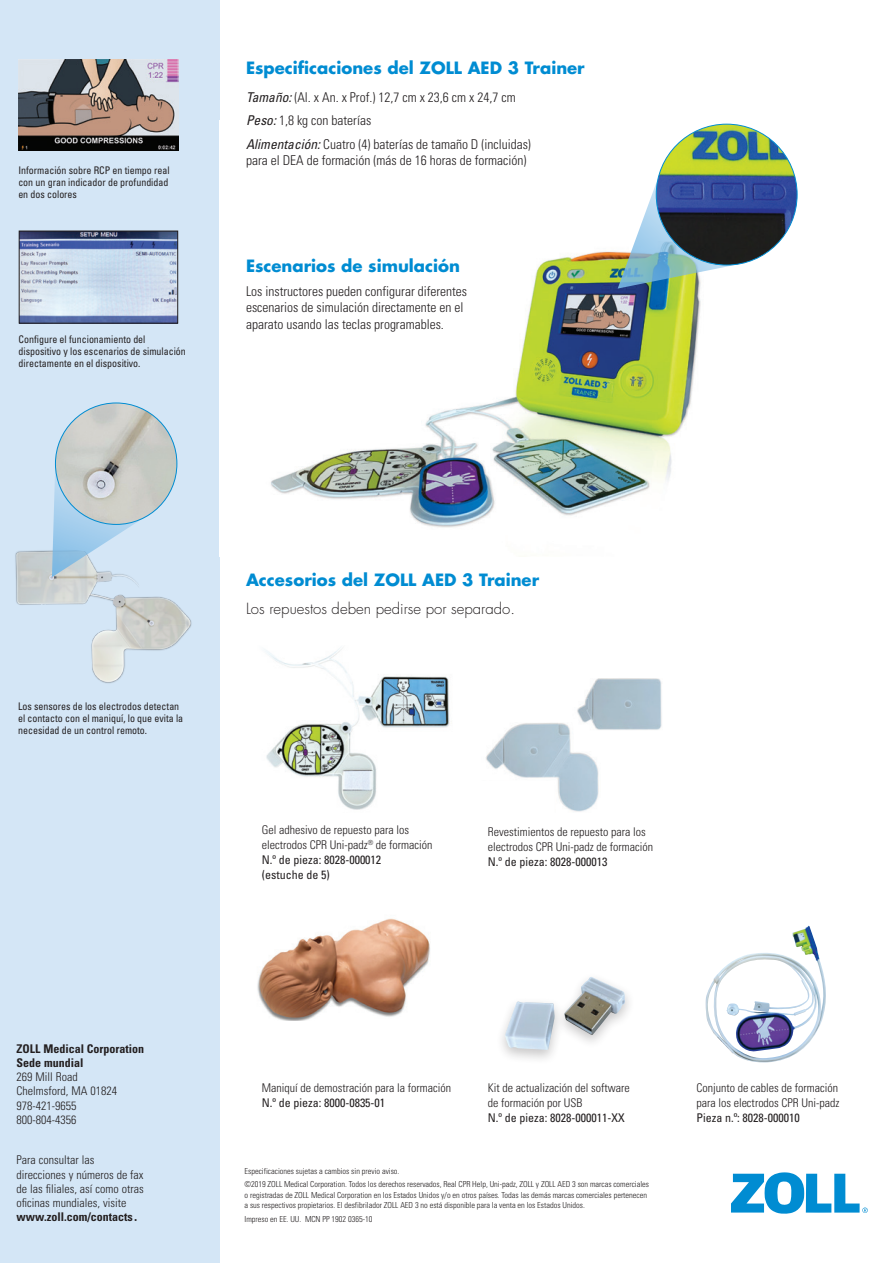
<style>
.page{position:relative;width:893px;height:1263px;background:#fff}
.page>*{position:absolute;margin:0;border:0;box-sizing:border-box;transform-origin:0 0}
.t1{font:700 16.5px "Futura Std";color:#008cd2}
.t2{font:300 15px "Futura Std";color:#231f20}
.List_item{font:300 condensed 13.5px/16.5px "Univers LT Std";color:#231f20}
.List_item-2{font:300 condensed 12px/15px "Univers LT Std";color:#231f20}
.t3{font:700 condensed 12px/14.2px "Univers LT Std";color:#231f20}
.t4{font:condensed 10.5px/12px "Univers LT Std";color:#231f20;scale:.95 1}
.copyright{font:300 condensed 8.25px/10.5px "Univers LT Std";color:#231f20}
.s1{font-weight:400;font-style:italic}
.s2{font-weight:400}
.s3{font-weight:700}
.s4{font-family:"Times";font-weight:400;font-stretch:normal;font-size:18px}
</style>
<div class="page">
<img style="left:257px;top:918px;width:173px;height:102px">
<div style="left:0;top:0;width:220px;height:1263px;background:#d4e6f6"></div>
<svg style="left:731px;top:1172px;width:137px;height:42px"></svg>
<img style="left:91px;top:596px;width:101px;height:87px">
<img style="left:15px;top:550px;width:124px;height:62px">
<img style="left:19px;top:60px;width:160px;height:90px">
<svg style="left:52px;top:472px;width:99px;height:105px"></svg>
<img style="left:55px;top:403px;width:122px;height:121px;border-radius:61px">
<div style="left:495px;top:972px;width:140px;height:93px;background:#231f20;opacity:.25"></div>
<img style="left:505px;top:977px;width:120px;height:73px">
<img style="left:265px;top:648px;width:185px;height:162px">
<img style="left:21px;top:233px;width:155px;height:89px">
<div style="left:19px;top:231px;width:159px;height:93px;border:1px solid #231f20"></div>
<img style="left:706px;top:926px;width:120px;height:136px">
<img style="left:577px;top:678px;width:85px;height:52px">
<img style="left:486px;top:714px;width:115px;height:98px">
<img style="left:271px;top:123px;width:527px;height:405px">
<img style="left:618px;top:173px;width:123px;height:116px">
<img style="left:656px;top:124px;width:141px;height:141px;border-radius:70px">
<p class="t4" style="left:18px;top:164px;width:161px;text-align:justify">Información sobre RCP en tiempo real con un gran indicador de profundidad en dos colores</p>
<p class="t4" style="left:19px;top:333px;width:178px">Configure el funcionamiento del dispositivo y los escenarios de simulación directamente en el dispositivo.</p>
<h2 class="t1" style="left:246px;top:56px;width:340px">Especificaciones del ZOLL AED 3 Trainer</h2>
<p class="List_item" style="left:246px;top:89px;width:271px"><span class="s1">Tamaño:</span> (Al. x An. x Prof.) 12,7 cm x 23,6 cm x 24,7 cm</p>
<p class="List_item" style="left:246px;top:112px;width:127px"><span class="s1">Peso:</span> 1,8 kg con baterías</p>
<p class="List_item" style="left:246px;top:136px;width:286px"><span class="s1">Alimentación:</span> Cuatro (4) baterías de tamaño D (incluidas) para el DEA de formación (más de 16 horas de formación)</p>
<h2 class="t1" style="left:246px;top:254px;width:215px">Escenarios de simulación</h2>
<p class="List_item" style="left:246px;top:283px;width:223px">Los instructores pueden configurar diferentes escenarios de simulación directamente en el aparato usando las teclas programables.</p>
<p class="t4" style="left:18px;top:700px;width:175px">Los sensores de los electrodos detectan el contacto con el maniquí, lo que evita la necesidad de un control remoto.</p>
<h2 class="t1" style="left:246px;top:569px;width:295px">Accesorios del ZOLL AED 3 Trainer</h2>
<h2 class="t2" style="left:246px;top:600px;width:271px">Los repuestos deben pedirse por separado.</h2>
<p class="List_item-2" style="left:262px;top:822px;width:172px">Gel adhesivo de repuesto para los electrodos CPR Uni-padz<sup>®</sup> de formación<br><span class="s2">N.º de pieza: 8028-000012<br>(estuche de 5)</span></p>
<p class="List_item-2" style="left:488px;top:824px;width:167px">Revestimientos de repuesto para los electrodos CPR Uni-padz de formación<br><span class="s2">N.º de pieza: 8028-000013</span></p>
<p class="t3" style="left:17px;top:1041px;width:129px">ZOLL Medical Corporation<br>Sede mundial</p>
<p class="List_item-2" style="left:17px;top:1070px;width:102px;line-height:14.2px">269 Mill Road<br>Chelmsford, MA 01824<br>978-421-9655<br>800-804-4356</p>
<p class="List_item-2" style="left:17px;top:1153px;width:129px;line-height:14.2px">Para consultar las direcciones y números de fax de las filiales, así como otras oficinas mundiales, visite <span class="s3">www.zoll.com/contacts</span><span class="s4">.</span></p>
<p class="List_item-2" style="left:262px;top:1080px;width:191px">Maniquí de demostración para la formación<br><span class="s2">N.º de pieza: 8000-0835-01</span></p>
<p class="List_item-2" style="left:488px;top:1080px;width:143px">Kit de actualización del software de formación por USB<br><span class="s2">N.º de pieza: 8028-000011-XX</span></p>
<p class="copyright" style="left:245px;top:1165px;width:156px">Especificaciones sujetas a cambios sin previo aviso.</p>
<p class="copyright" style="left:245px;top:1179px;width:406px">©2019 ZOLL Medical Corporation. Todos los derechos reservados, Real CPR Help, Uni-padz, ZOLL y ZOLL AED 3 son marcas comerciales o registradas de ZOLL Medical Corporation en los Estados Unidos y/o en otros países. Todas las demás marcas comerciales pertenecen a sus respectivos propietarios. El desfibrilador ZOLL AED 3 no está disponible para la venta en los Estados Unidos.</p>
<p class="copyright" style="left:245px;top:1214px;width:129px">Impreso en EE. UU. MCN PP 1902 0365-10</p>
<p class="List_item-2" style="left:696px;top:1080px;width:145px;text-align:justify">Conjunto de cables de formación para los electrodos CPR Uni-padz <span class="s2">Pieza n.º: 8028-000010</span></p>
</div>
